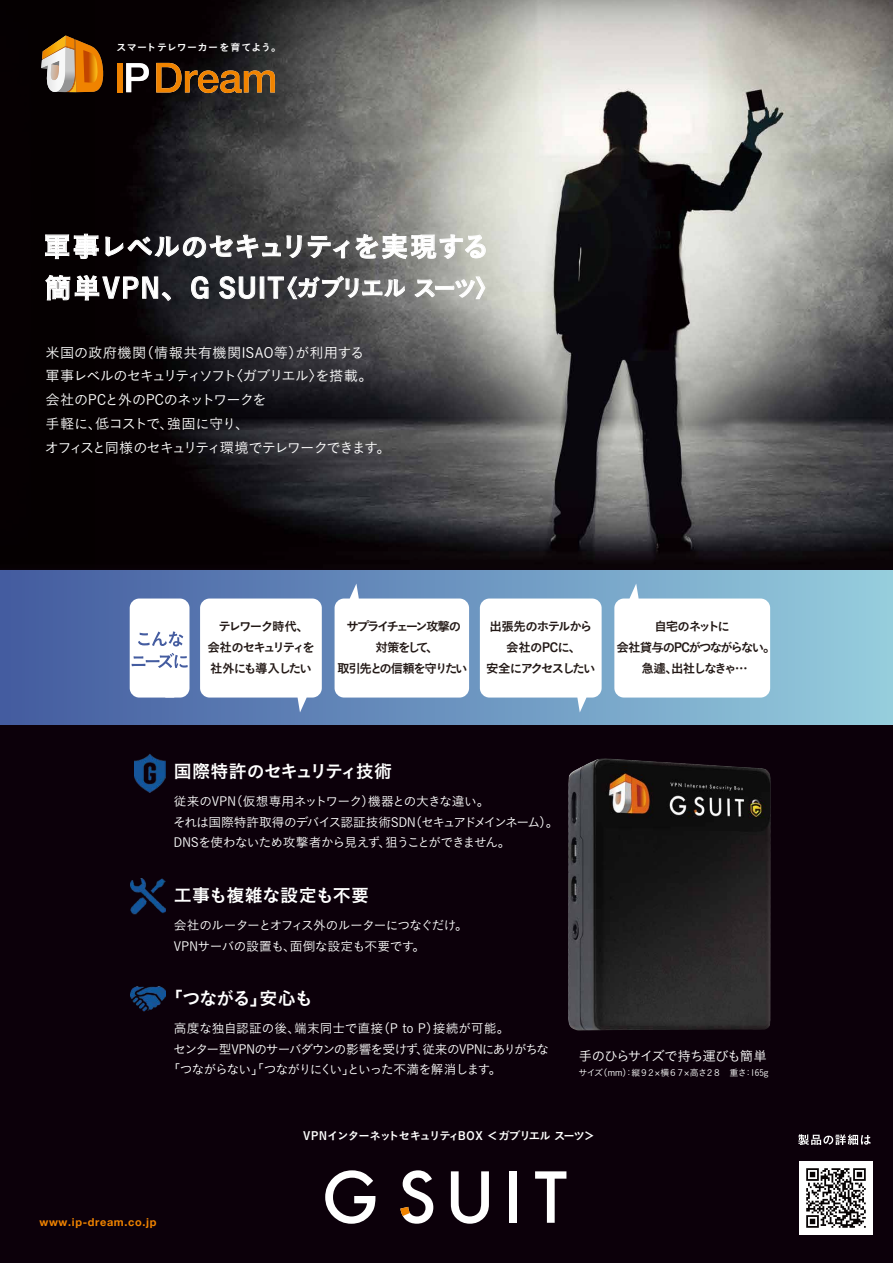
<style>
.page{position:relative;width:893px;height:1263px;background:#0c000a}
.page>*{position:absolute;margin:0;border:0;box-sizing:border-box;transform-origin:0 0}
.t1{font:500 68.25px "Futura";color:#fff}
.t2{font:27.3px/41.4px "Koburina Go Std N W6";letter-spacing:.005em;color:#fff}
.t3{font:18px "Koburina Go Std W6";letter-spacing:-.07em;color:#fff}
.t4{font:18px "Koburina Go Std W6";letter-spacing:-.01em;color:#fff}
.t5{font:18px "Koburina Go Std W6";letter-spacing:-.04em;color:#fff}
.t6{font:14.25px/23.9px "Koburina Go Std W3";letter-spacing:-.06em;color:#fff}
.t7{font:13.5px "Koburina Go Std W3";letter-spacing:-.085em;color:#fff}
.t8{font:12.75px/20.5px "Koburina Go Std W3";letter-spacing:-.055em;color:#fff}
.t9{font:12.75px "Koburina Go Std W3";letter-spacing:-.09em;color:#fff}
.t10{font:12.75px "Koburina Go Std W3";letter-spacing:-.015em;color:#fff}
.t11{font:12.45px/21.3px "Koburina Go Std W6";letter-spacing:-.125em;color:#221815;text-align:center}
.t12{font:12.45px/21.3px "Koburina Go Std W6";letter-spacing:-.085em;color:#221815;text-align:center}
.t13{font:12.45px "Koburina Go Std W6";letter-spacing:-.19em;color:#221815}
.t14{font:11.4px "Koburina Go Std W6";letter-spacing:-.08em;color:#fff}
.t15{font:700 10.95px "Helvetica Neue";letter-spacing:.06em;color:#f08300}
.t16{font:9.9px "Koburina Go Std W6";letter-spacing:.04em;color:#fff}
.t17{font:9px "Koburina Go Std W3";letter-spacing:-.1em;color:#fff}
.s1{font-size:23.25px}
</style>
<div class="page">
<img style="left:55px;top:0;width:838px;height:560px">
<svg style="left:45px;top:234px;width:54px;height:25px"></svg>
<svg style="left:105px;top:234px;width:197px;height:27px"></svg>
<svg style="left:308px;top:232px;width:178px;height:28px;background:#9c9d9a"></svg>
<svg style="left:45px;top:275px;width:126px;height:26px"></svg>
<svg style="left:191px;top:276px;width:18px;height:23px"></svg>
<svg style="left:219px;top:276px;width:36px;height:23px"></svg>
<div style="left:260px;top:277px;width:4px;height:22px;border:1px solid #fff"></div>
<svg style="left:268px;top:276px;width:137px;height:23px;background:#707071"></svg>
<svg style="left:414px;top:276px;width:72px;height:23px;background:#b5b6b1"></svg>
<svg style="left:41px;top:35px;width:62px;height:57px"></svg>
<div style="left:117px;top:63px;width:5px;height:29px;background:#f08300"></div>
<svg style="left:126px;top:63px;width:23px;height:29px"></svg>
<svg style="left:156px;top:63px;width:119px;height:30px"></svg>
<svg style="left:400px;top:1207px;width:10px;height:9px"></svg>
<img style="left:568px;top:758px;width:203px;height:272px">
<div style="left:0;top:570px;width:893px;height:154px;background:linear-gradient(to right,#435aa0,#95cdde)"></div>
<svg style="left:200px;top:598px;width:122px;height:114px;background:#e8edf4"></svg>
<div style="left:130px;top:598px;width:59px;height:99px;background:#fff;border-radius:9px"></div>
<svg style="left:480px;top:598px;width:122px;height:114px;background:#ecf2f7"></svg>
<svg style="left:614px;top:583px;width:156px;height:114px;background:#ecf3f8"></svg>
<svg style="left:335px;top:583px;width:134px;height:114px;background:#eaeff5"></svg>
<svg style="left:138px;top:631px;width:45px;height:15px"></svg>
<svg style="left:132px;top:653px;width:56px;height:15px"></svg>
<img style="left:131px;top:986px;width:34px;height:26px">
<img style="left:134px;top:754px;width:31px;height:39px">
<img style="left:130px;top:878px;width:35px;height:37px">
<img style="left:799px;top:1161px;width:73px;height:73px">
<svg style="left:798px;top:1134px;width:73px;height:11px"></svg>
<p class="t16" style="left:117px;top:40px;width:166px">スマートテレワーカーを育てよう。</p>
<h2 class="t2" style="left:44px;top:227px;width:457px">軍事レベルのセキュリティを実現する簡単VPN、G SUIT<span class="s1">〈ガブリエル スーツ〉</span></h2>
<p class="t6" style="left:45px;top:340px;width:347px">米国の政府機関（情報共有機関ISAO等）が利用する<br>軍事レベルのセキュリティソフト〈ガブリエル〉を搭載。<br>会社のPCと外のPCのネットワークを<br>手軽に、低コストで、強固に守り、<br>オフィスと同様のセキュリティ環境でテレワークできます。</p>
<p class="t11" style="left:207px;top:616px;width:109px">テレワーク時代、<br>会社のセキュリティを社外にも導入したい</p>
<p class="t13" style="left:347px;top:616px;width:116px">サプライチェーン攻撃の</p>
<p class="t11" style="left:376px;top:637px;width:64px">対策をして、</p>
<p class="t11" style="left:337px;top:658px;width:132px">取引先との信頼を守りたい</p>
<p class="t12" style="left:486px;top:616px;width:111px">出張先のホテルから会社のPCに、<br>安全にアクセスしたい</p>
<p class="t11" style="left:616px;top:616px;width:161px">自宅のネットに<br>会社貸与のPCがつながらない。急遽、出社しなきゃ…</p>
<h3 class="t3" style="left:174px;top:757px;width:220px">国際特許のセキュリティ技術</h3>
<p class="t8" style="left:173px;top:791px;width:387px">従来のVPN（仮想専用ネットワーク）機器との大きな違い。<br>それは国際特許取得のデバイス認証技術SDN（セキュアドメインネーム）。<br>DNSを使わないため攻撃者から見えず、狙うことができません。</p>
<h3 class="t4" style="left:174px;top:881px;width:197px">工事も複雑な設定も不要</h3>
<p class="t8" style="left:174px;top:915px;width:296px">会社のルーターとオフィス外のルーターにつなぐだけ。<br>VPNサーバの設置も、面倒な設定も不要です。</p>
<h3 class="t5" style="left:165px;top:984px;width:150px">「つながる」安心も</h3>
<p class="t10" style="left:174px;top:1019px;width:337px">高度な独自認証の後、端末同士で直接（P to P）接続が可能。</p>
<p class="t8" style="left:173px;top:1038px;width:377px">センター型VPNのサーバダウンの影響を受けず、従来のVPNにありがちな</p>
<p class="t9" style="left:167px;top:1060px;width:335px">「つながらない」「つながりにくい」といった不満を解消します。</p>
<p class="t7" style="left:579px;top:1045px;width:189px">手のひらサイズで持ち運びも簡単</p>
<p class="t17" style="left:578px;top:1066px;width:192px">サイズ（mm）：縦９２×横６７×高さ２８ 重さ：165g</p>
<p class="t15" style="left:39px;top:1214px;width:119px">www.ip-dream.co.jp</p>
<p class="t14" style="left:303px;top:1127px;width:293px">VPNインターネットセキュリティBOX ＜ガブリエル スーツ＞</p>
<h1 class="t1" style="left:322px;top:1150px;width:247px">G SUIT</h1>
</div>
